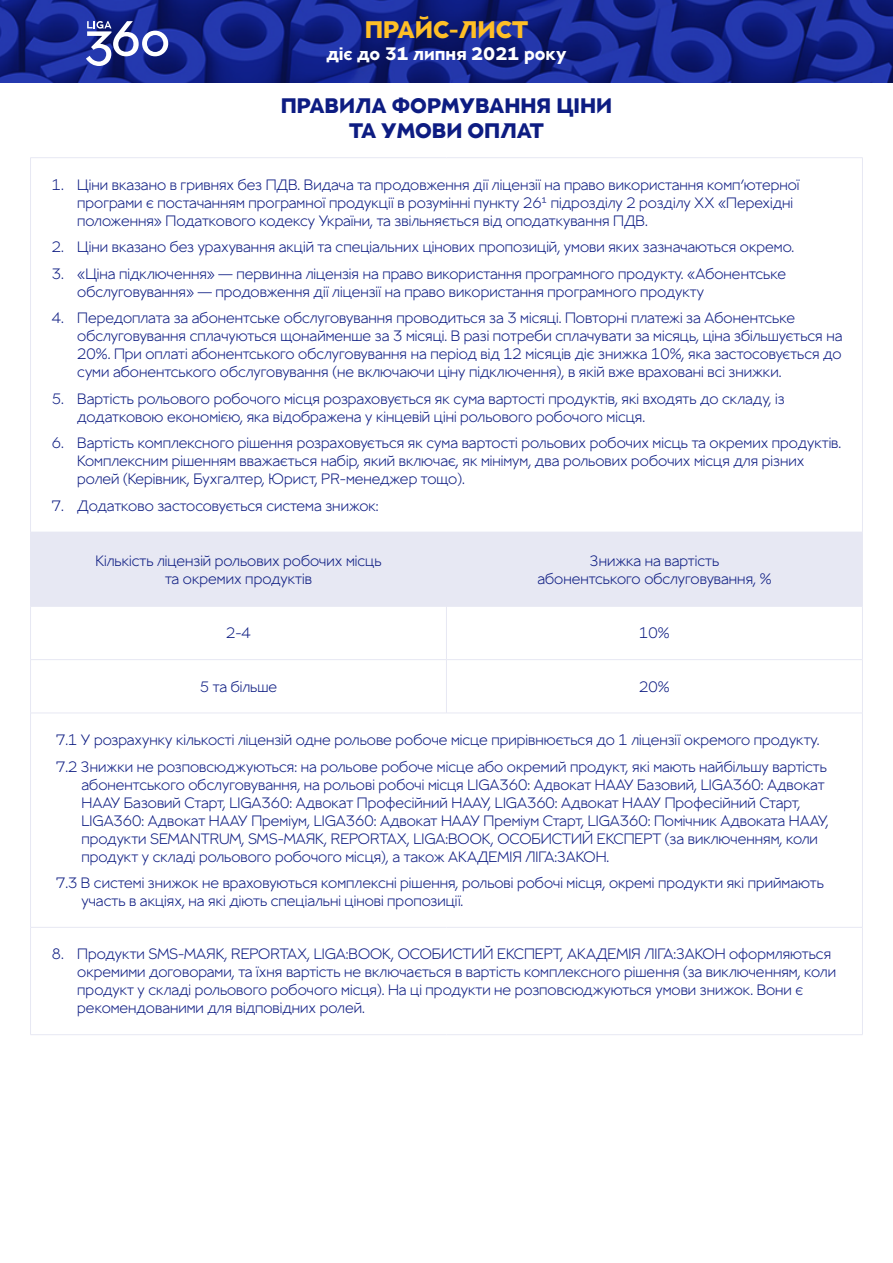
<style>
.page{position:relative;width:893px;height:1263px;background:#fff}
.page>*{position:absolute;margin:0;border:0;box-sizing:border-box;transform-origin:0 0}
.t1{font:700 24px "Atomic Alice";color:#ffbf26}
.t2{font:700 21px/25.2px "Atomic Alice";color:#0d1c82;text-align:center}
.t3{font:700 18px "Atomic Alice";color:#fff}
.t4{font:300 15px/18px "Atomic Alice";color:#0d1c82}
</style>
<div class="page">
<img style="left:0;top:0;width:893px;height:82px">
<svg style="left:86px;top:21px;width:82px;height:45px"></svg>
<div style="left:31px;top:533px;width:831px;height:73px;background:#e7e8f3"></div>
<hr style="left:30px;top:157px;width:416px;height:1px;background:#e7e8f3">
<hr style="left:30px;top:158px;width:1px;height:374px;background:#e7e8f3">
<hr style="left:446px;top:157px;width:417px;height:1px;background:#e7e8f3">
<hr style="left:862px;top:158px;width:1px;height:374px;background:#e7e8f3">
<hr style="left:30px;top:532px;width:416px;height:1px;background:#e7e8f3">
<hr style="left:30px;top:532px;width:1px;height:74px;background:#e7e8f3">
<hr style="left:446px;top:532px;width:417px;height:1px;background:#e7e8f3">
<hr style="left:446px;top:532px;width:1px;height:74px;background:#e7e8f3">
<hr style="left:862px;top:532px;width:1px;height:74px;background:#e7e8f3">
<hr style="left:30px;top:606px;width:416px;height:1px;background:#e7e8f3">
<hr style="left:30px;top:606px;width:1px;height:53px;background:#e7e8f3">
<hr style="left:446px;top:606px;width:417px;height:1px;background:#e7e8f3">
<hr style="left:446px;top:606px;width:1px;height:53px;background:#e7e8f3">
<hr style="left:862px;top:606px;width:1px;height:53px;background:#e7e8f3">
<hr style="left:30px;top:659px;width:416px;height:1px;background:#e7e8f3">
<hr style="left:30px;top:660px;width:1px;height:53px;background:#e7e8f3">
<hr style="left:446px;top:659px;width:417px;height:1px;background:#e7e8f3">
<hr style="left:446px;top:660px;width:1px;height:53px;background:#e7e8f3">
<hr style="left:862px;top:660px;width:1px;height:53px;background:#e7e8f3">
<hr style="left:30px;top:713px;width:416px;height:1px;background:#e7e8f3">
<hr style="left:30px;top:713px;width:1px;height:214px;background:#e7e8f3">
<hr style="left:446px;top:713px;width:417px;height:1px;background:#e7e8f3">
<hr style="left:862px;top:713px;width:1px;height:214px;background:#e7e8f3">
<hr style="left:30px;top:927px;width:416px;height:1px;background:#e7e8f3">
<hr style="left:30px;top:927px;width:1px;height:107px;background:#e7e8f3">
<hr style="left:446px;top:927px;width:417px;height:1px;background:#e7e8f3">
<hr style="left:862px;top:927px;width:1px;height:107px;background:#e7e8f3">
<hr style="left:30px;top:1034px;width:416px;height:1px;background:#e7e8f3">
<hr style="left:446px;top:1034px;width:417px;height:1px;background:#e7e8f3">
<h1 class="t1" style="left:365px;top:15px;width:165px">ПРАЙС-ЛИСТ</h1>
<p class="t3" style="left:326px;top:42px;width:242px">діє до 31 липня 2021 року</p>
<h2 class="t2" style="left:281px;top:93px;width:333px">ПРАВИЛА ФОРМУВАННЯ ЦІНИ<br>ТА УМОВИ ОПЛАТ</h2>
<p class="t4" style="left:77px;top:177px;width:724px;text-indent:-26px">1. Ціни вказано в гривнях без ПДВ. Видача та продовження дії ліцензії на право використання комп’ютерної програми є постачанням програмної продукції в розумінні пункту 26¹ підрозділу 2 розділу ХХ «Перехідні положення» Податкового кодексу України, та звільняється від оподаткування ПДВ.</p>
<p class="t4" style="left:52px;top:239px;width:744px">2. Ціни вказано без урахування акцій та спеціальних цінових пропозицій, умови яких зазначаються окремо.</p>
<p class="t4" style="left:77px;top:266px;width:710px;text-indent:-26px">3. «Ціна підключення» — первинна ліцензія на право використання програмного продукту. «Абонентське обслуговування» — продовження дії ліцензії на право використання програмного продукту</p>
<p class="t4" style="left:77px;top:310px;width:767px;text-indent:-26px">4. Передоплата за абонентське обслуговування проводиться за 3 місяці. Повторні платежі за Абонентське обслуговування сплачуються щонайменше за 3 місяці. В разі потреби сплачувати за місяць, ціна збільшується на 20%. При оплаті абонентського обслуговування на період від 12 місяців діє знижка 10%, яка застосовується до суми абонентського обслуговування (не включаючи ціну підключення), в якій вже враховані всі знижки.</p>
<p class="t4" style="left:77px;top:391px;width:709px;text-indent:-26px">5. Вартість рольового робочого місця розраховується як сума вартості продуктів, які входять до складу, із додатковою економією, яка відображена у кінцевій ціні рольового робочого місця.</p>
<p class="t4" style="left:77px;top:436px;width:765px;text-indent:-26px">6. Вартість комплексного рішення розраховується як сума вартості рольових робочих місць та окремих продуктів.<br>Комплексним рішенням вважається набір, який включає, як мінімум, два рольових робочих місця для різних ролей (Керівник, Бухгалтер, Юрист, PR-менеджер тощо).</p>
<p class="t4" style="left:52px;top:498px;width:328px">7. Додатково застосовується система знижок:</p>
<p class="t4" style="left:96px;top:553px;width:287px;text-align:center">Кількість ліцензій рольових робочих місць та окремих продуктів</p>
<p class="t4" style="left:537px;top:553px;width:236px;text-align:center">Знижка на вартість абонентського обслуговування, %</p>
<p class="t4" style="left:226px;top:626px;width:26px">2-4</p>
<p class="t4" style="left:639px;top:626px;width:32px">10%</p>
<p class="t4" style="left:200px;top:679px;width:79px">5 та більше</p>
<p class="t4" style="left:639px;top:679px;width:32px">20%</p>
<p class="t4" style="left:56px;top:728px;width:772px;line-height:26.5px">7.1 У розрахунку кількості ліцензій одне рольове робоче місце прирівнюється до 1 ліцензії окремого продукту.<br>7.2 Знижки не розповсюджуються: на рольове робоче місце або окремий продукт, які мають найбільшу вартість</p>
<p class="t4" style="left:82px;top:777px;width:749px">абонентського обслуговування, на рольові робочі місця LIGA360: Адвокат НААУ Базовий, LIGA360: Адвокат НААУ Базовий Старт, LIGA360: Адвокат Професійний НААУ, LIGA360: Адвокат НААУ Професійний Старт, LIGA360: Адвокат НААУ Преміум, LIGA360: Адвокат НААУ Преміум Старт, LIGA360: Помічник Адвоката НААУ, продукти SEMANTRUM, SMS-МАЯК, REPORTAX, LIGA:BOOK, ОСОБИСТИЙ ЕКСПЕРТ (за виключенням, коли продукт у складі рольового робочого місця), а також АКАДЕМІЯ ЛІГА:ЗАКОН.</p>
<p class="t4" style="left:82px;top:875px;width:744px;text-indent:-26px">7.3 В системі знижок не враховуються комплексні рішення, рольові робочі місця, окремі продукти які приймають участь в акціях, на які діють спеціальні цінові пропозиції.</p>
<p class="t4" style="left:77px;top:947px;width:760px;text-indent:-26px">8. Продукти SMS-МАЯК, REPORTAX, LIGA:BOOK, ОСОБИСТИЙ ЕКСПЕРТ, АКАДЕМІЯ ЛІГА:ЗАКОН оформляються окремими договорами, та їхня вартість не включається в вартість комплексного рішення (за виключенням, коли продукт у складі рольового робочого місця). На ці продукти не розповсюджуються умови знижок. Вони є рекомендованими для відповідних ролей.</p>
</div>
